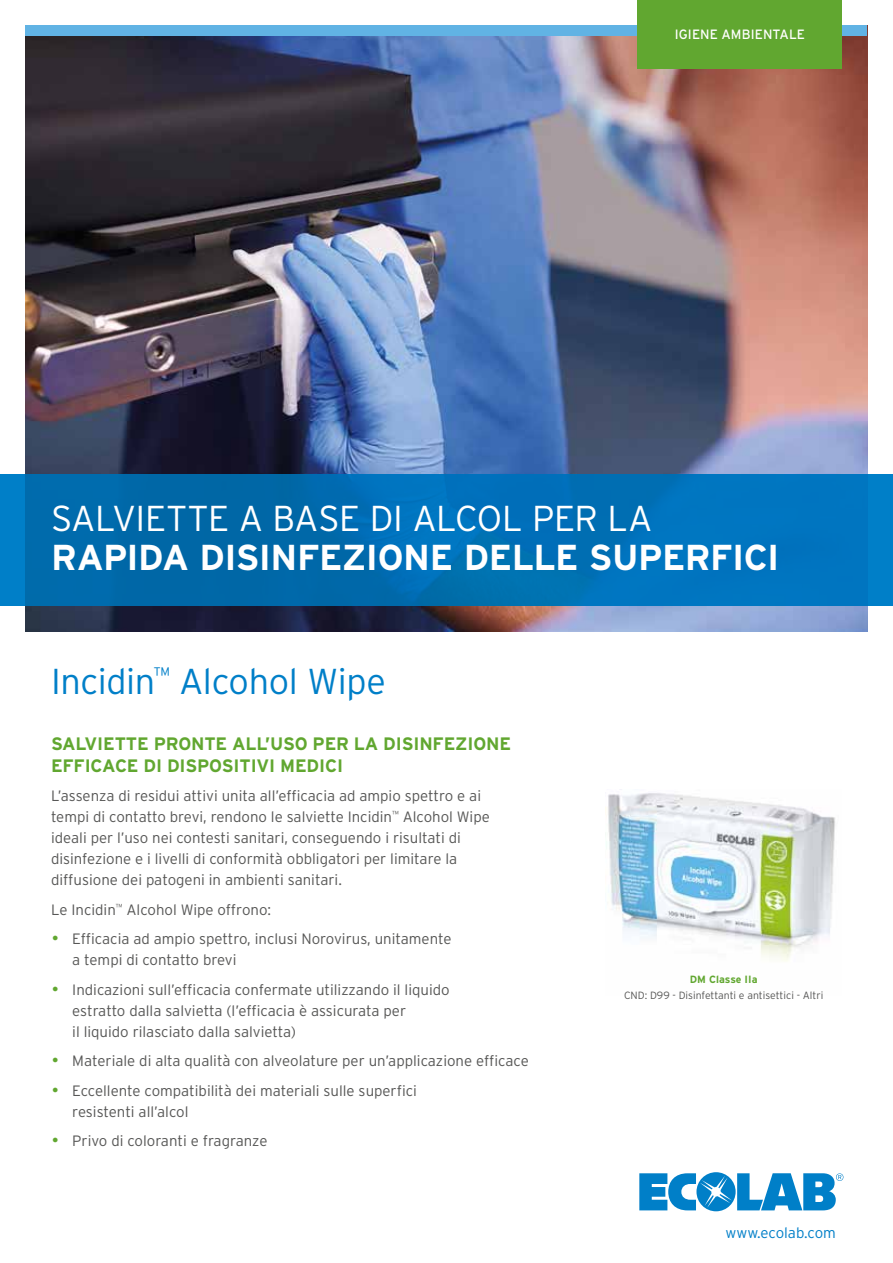
<style>
.page{position:relative;width:893px;height:1263px;background:#fff}
.page>*{position:absolute;margin:0;border:0;box-sizing:border-box;transform-origin:0 0}
.t1{font:700 36px "Interstate";letter-spacing:-.015em;color:#fff}
.t2{font:300 36px "Interstate";letter-spacing:-.015em;color:#fff}
.t3{font:300 36px "Interstate";letter-spacing:-.01em;color:#007fc8}
.t4{font:700 18px/21.6px "Interstate";letter-spacing:-.01em;color:#61a730}
.t5{font:300 15px/21px "Interstate";color:#575756}
.t6{font:300 15px "Interstate";color:#007fc8}
.t7{font:13.5px "Interstate";letter-spacing:.005em;color:#fff}
.t8{font:300 10.5px "Interstate";color:#575756}
.t9{font:700 10.5px "Interstate";color:#61a730}
.s1{color:#61a730}
</style>
<div class="page">
<img style="left:26px;top:36px;width:841px;height:595px">
<svg style="left:0;top:474px;width:893px;height:132px;background:#006fb4"></svg>
<div style="left:26px;top:26px;width:841px;height:10px;background:#61b3e4"></div>
<div style="left:638px;top:0;width:204px;height:68px;background:#61a730"></div>
<svg style="left:639px;top:1172px;width:204px;height:39px"></svg>
<img style="left:605px;top:789px;width:230px;height:173px">
<p class="t7" style="left:675px;top:27px;width:132px">IGIENE AMBIENTALE</p>
<h1 class="t2" style="left:51px;top:498px;width:603px">SALVIETTE A BASE DI ALCOL PER LA</h1>
<h1 class="t1" style="left:51px;top:537px;width:730px">RAPIDA DISINFEZIONE DELLE SUPERFICI</h1>
<h1 class="t3" style="left:51px;top:661px;width:336px">Incidin<sup>™</sup> Alcohol Wipe</h1>
<p class="t4" style="left:51px;top:733px;width:462px">SALVIETTE PRONTE ALL’USO PER LA DISINFEZIONE<br>EFFICACE DI DISPOSITIVI MEDICI</p>
<p class="t5" style="left:51px;top:785px;width:440px">L’assenza di residui attivi unita all’efficacia ad ampio spettro e ai tempi di contatto brevi, rendono le salviette Incidin<sup>™</sup> Alcohol Wipe ideali per l’uso nei contesti sanitari, conseguendo i risultati di disinfezione e i livelli di conformità obbligatori per limitare la diffusione dei patogeni in ambienti sanitari.</p>
<p class="t5" style="left:51px;top:899px;width:222px">Le Incidin<sup>™</sup> Alcohol Wipe offrono:</p>
<p class="t5" style="left:72px;top:928px;width:381px;text-indent:-21px"><span class="s1">•</span> Efficacia ad ampio spettro, inclusi Norovirus, unitamente a tempi di contatto brevi</p>
<p class="t5" style="left:72px;top:979px;width:379px;text-indent:-21px"><span class="s1">•</span> Indicazioni sull’efficacia confermate utilizzando il liquido estratto dalla salvietta (l’efficacia è assicurata per<br>il liquido rilasciato dalla salvietta)</p>
<p class="t5" style="left:51px;top:1050px;width:479px"><span class="s1">•</span> Materiale di alta qualità con alveolature per un’applicazione efficace</p>
<p class="t5" style="left:72px;top:1080px;width:346px;text-indent:-21px"><span class="s1">•</span> Eccellente compatibilità dei materiali sulle superfici resistenti all’alcol</p>
<p class="t5" style="left:51px;top:1130px;width:218px"><span class="s1">•</span> Privo di coloranti e fragranze</p>
<p class="t9" style="left:690px;top:973px;width:69px">DM Classe IIa</p>
<p class="t8" style="left:624px;top:989px;width:201px">CND: D99 - Disinfettanti e antisettici - Altri</p>
<p class="t6" style="left:725px;top:1225px;width:112px">www.ecolab.com</p>
</div>
